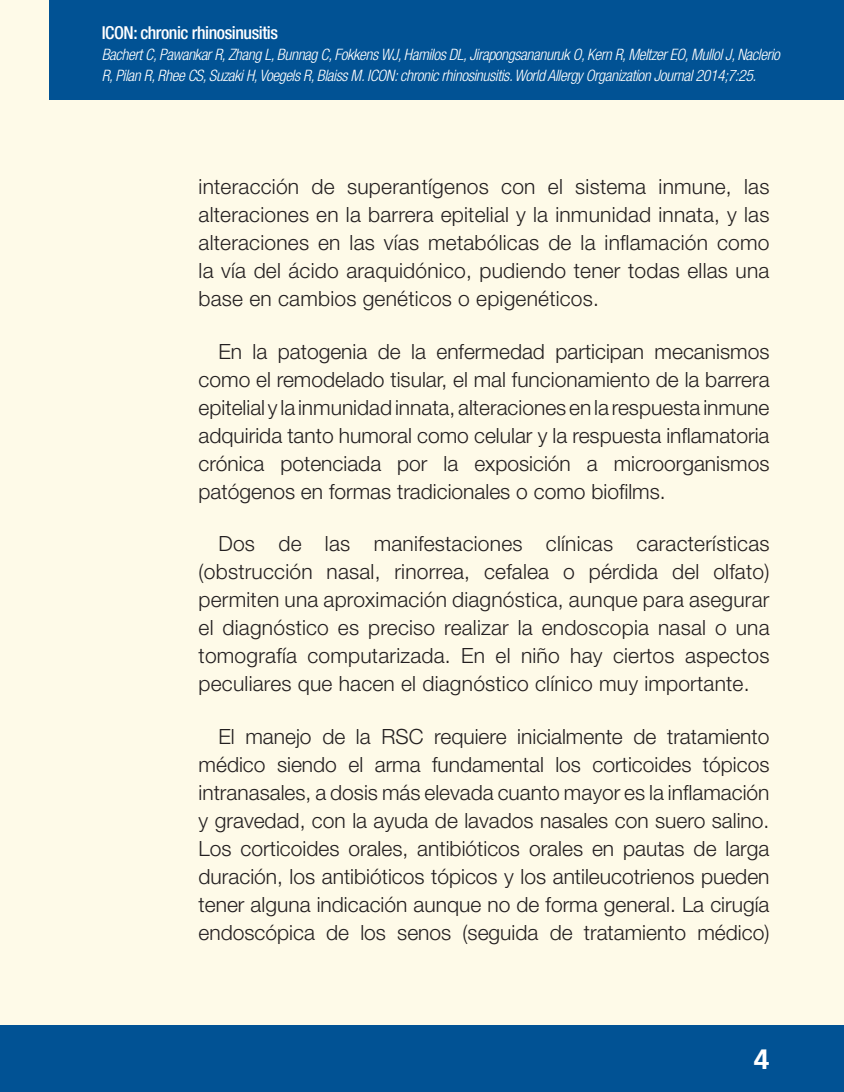
<style>
.page{position:relative;width:844px;height:1092px;background:#fff}
.page>*{position:absolute;margin:0;border:0;box-sizing:border-box;transform-origin:0 0}
.t1{font:700 28px "Frutiger LT Std";color:#fff}
.t2{font:300 21px/28px "Helvetica Neue LT Std";color:#231f20;text-align:justify}
.t3{font:500 condensed 17.85px "Helvetica Neue LT Std";letter-spacing:-.025em;color:#fff}
.t4{font:italic 300 condensed 15.75px/21px "Helvetica Neue LT Std";letter-spacing:-.025em;color:#fff}
</style>
<div class="page">
<div style="left:0;top:0;width:843px;height:1025px;background:#fefae8"></div>
<div style="left:49px;top:0;width:794px;height:99px;background:#015294"></div>
<div style="left:0;top:1025px;width:843px;height:66px;background:#015294"></div>
<p class="t3" style="left:102px;top:22px;width:178px">ICON: chronic rhinosinusitis</p>
<p class="t4" style="left:102px;top:45px;width:679px">Bachert C, Pawankar R, Zhang L, Bunnag C, Fokkens WJ, Hamilos DL, Jirapongsananuruk O, Kern R, Meltzer EO, Mullol J, Naclerio<br>R, Pilan R, Rhee CS, Suzaki H, Voegels R, Blaiss M. ICON: chronic rhinosinusitis. World Allergy Organization Journal 2014;7:25.</p>
<p class="t2" style="left:198px;top:172px;width:572px">interacción de superantígenos con el sistema inmune, las alteraciones en la barrera epitelial y la inmunidad innata, y las alteraciones en las vías metabólicas de la inflamación como la vía del ácido araquidónico, pudiendo tener todas ellas una base en cambios genéticos o epigenéticos.</p>
<p class="t2" style="left:198px;top:336px;width:572px;text-indent:20px">En la patogenia de la enfermedad participan mecanismos como el remodelado tisular, el mal funcionamiento de la barrera epitelial y la inmunidad innata, alteraciones en la respuesta inmune adquirida tanto humoral como celular y la respuesta inflamatoria crónica potenciada por la exposición a microorganismos patógenos en formas tradicionales o como biofilms.</p>
<p class="t2" style="left:198px;top:529px;width:572px;text-indent:20px">Dos de las manifestaciones clínicas características (obstrucción nasal, rinorrea, cefalea o pérdida del olfato) permiten una aproximación diagnóstica, aunque para asegurar el diagnóstico es preciso realizar la endoscopia nasal o una tomografía computarizada. En el niño hay ciertos aspectos peculiares que hacen el diagnóstico clínico muy importante.</p>
<p class="t2" style="left:198px;top:722px;width:572px;text-indent:20px">El manejo de la RSC requiere inicialmente de tratamiento médico siendo el arma fundamental los corticoides tópicos intranasales, a dosis más elevada cuanto mayor es la inflamación y gravedad, con la ayuda de lavados nasales con suero salino.<br>Los corticoides orales, antibióticos orales en pautas de larga duración, los antibióticos tópicos y los antileucotrienos pueden tener alguna indicación aunque no de forma general. La cirugía endoscópica de los senos (seguida de tratamiento médico)</p>
<h1 class="t1" style="left:753px;top:1042px;width:17px">4</h1>
</div>
